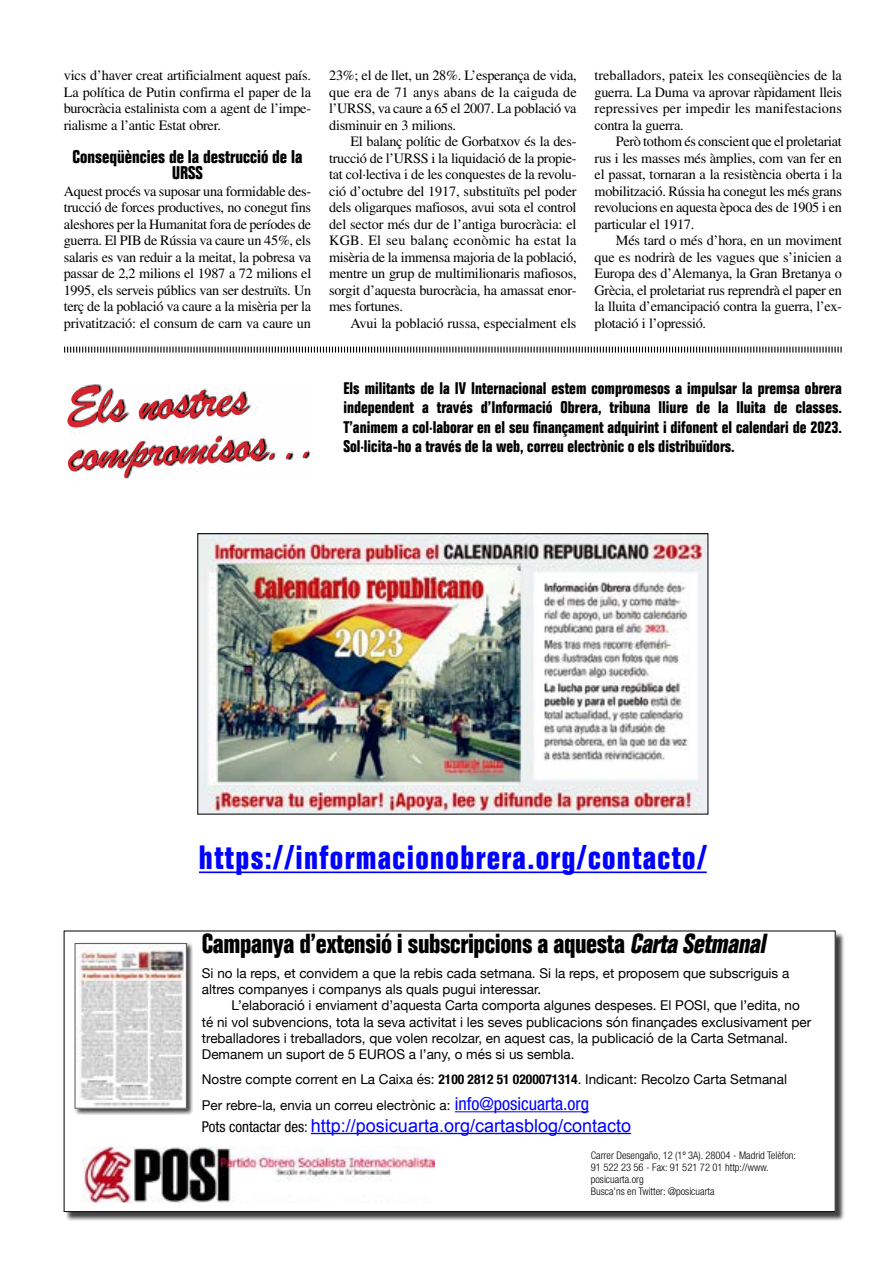
<style>
.page{position:relative;width:893px;height:1263px;background:#fff}
.page>*{position:absolute;margin:0;border:0;box-sizing:border-box;transform-origin:0 0}
.t1{font:54px/46.5px "Brush Script";color:#d7232e}
.t2{font:700 condensed 33px "Folio";letter-spacing:.04em;color:#00f}
.t3{font:700 condensed 27px "Folio Std";letter-spacing:-.015em;color:#000}
.t4{font:18px "Arial";color:#00f}
.t5{font:700 condensed 18px/16.5px "Folio Std";color:#000;text-align:center}
.t6{font:700 condensed 16.5px/19.5px "Folio Std";color:#000;text-align:justify}
.t7{font:14.25px/16.5px "Times LT Std";letter-spacing:-.02em;color:#000;text-align:justify}
.t8{font:13.5px/16.2px "Helvetica Neue";color:#000}
.t9{font:300 condensed 10.5px/12px "Helvetica Neue LT Std";color:#000}
.s1{font-style:italic}
.s2{font-family:"Helvetica Neue LT Std";font-weight:700;font-stretch:condensed}
.s3{font-family:"Helvetica Neue LT Std";font-stretch:condensed;font-size:18px;color:#0002ff}
.s4{font-family:"Helvetica Neue LT Std";font-stretch:condensed;font-size:15px;color:#000}
</style>
<div class="page">
<div style="left:66px;top:933px;width:778px;height:288px;background:#000;opacity:.75"></div>
<div style="left:64px;top:931px;width:771px;height:280px;background:#fff"></div>
<div style="left:74px;top:942px;width:119px;height:173px;background:#000;opacity:.75"></div>
<img style="left:77px;top:945px;width:108px;height:161px">
<div style="left:75px;top:943px;width:112px;height:165px;border:1px solid #575756"></div>
<img style="left:82px;top:1146px;width:353px;height:57px">
<hr style="left:455px;top:1111px;width:134px;height:1px;background:#0002ff">
<hr style="left:311px;top:1133px;width:320px;height:1px;background:#00f">
<svg style="left:64px;top:346px;width:778px;height:7px"></svg>
<svg style="left:69px;top:385px;width:242px;height:94px"></svg>
<img style="left:199px;top:535px;width:507px;height:277px">
<div style="left:197px;top:533px;width:511px;height:281px;border:1px solid #000"></div>
<hr style="left:199px;top:871px;width:508px;height:2px;background:#00f">
<p class="t7" style="left:64px;top:67px;width:249px">vics d’haver creat artificialment aquest país.<br>La política de Putin confirma el paper de la burocràcia estalinista com a agent de l’impe&shy;rialisme a l’antic Estat obrer.</p>
<p class="t5" style="left:73px;top:149px;width:231px">Conseqüències de la destrucció de la<br>URSS</p>
<p class="t7" style="left:64px;top:183px;width:249px">Aquest procés va suposar una formidable des&shy;trucció de forces productives, no conegut fins aleshores per la Humanitat fora de períodes de guerra. El PIB de Rússia va caure un 45%, els salaris es van reduir a la meitat, la pobresa va passar de 2,2 milions el 1987 a 72 milions el 1995, els serveis públics van ser destruïts. Un terç de la població va caure a la misèria per la privatització: el consum de carn va caure un</p>
<p class="t7" style="left:329px;top:67px;width:249px">23%; el de llet, un 28%. L’esperança de vida, que era de 71 anys abans de la caiguda de l’URSS, va caure a 65 el 2007. La població va disminuir en 3 milions.</p>
<p class="t7" style="left:329px;top:133px;width:249px;text-indent:21px">El balanç polític de Gorbatxov és la des&shy;trucció de l’URSS i la liquidació de la propie&shy;tat col·lectiva i de les conquestes de la revolu&shy;ció d’octubre del 1917, substituïts pel poder dels oligarques mafiosos, avui sota el control del sector més dur de l’antiga burocràcia: el KGB. El seu balanç econòmic ha estat la misèria de la immensa majoria de la població, mentre un grup de multimilionaris mafiosos, sorgit d’aquesta burocràcia, ha amassat enor&shy;mes fortunes.</p>
<p class="t7" style="left:350px;top:315px;width:227px">Avui la població russa, especialment els</p>
<p class="t7" style="left:595px;top:67px;width:249px">treballadors, pateix les conseqüències de la guerra. La Duma va aprovar ràpidament lleis repressives per impedir les manifestacions contra la guerra.</p>
<p class="t7" style="left:595px;top:133px;width:249px;text-indent:21px">Però tothom és conscient que el proletariat rus i les masses més àmplies, com van fer en el passat, tornaran a la resistència oberta i la mobilització. Rússia ha conegut les més grans revolucions en aquesta època des de 1905 i en particular el 1917.</p>
<p class="t7" style="left:595px;top:232px;width:249px;text-indent:21px">Més tard o més d’hora, en un moviment que es nodrirà de les vagues que s’inicien a Europa des d’Alemanya, la Gran Bretanya o Grècia, el proletariat rus reprendrà el paper en la lluita d’emancipació contra la guerra, l’ex&shy;plotació i l’opressió.</p>
<h1 class="t1" style="left:64px;top:384px;width:251px;rotate:-3deg">Els nostres compromisos...</h1>
<p class="t6" style="left:343px;top:379px;width:500px">Els militants de la IV Internacional estem compromesos a impulsar la premsa obrera independent a través d’Informació Obrera, tribuna lliure de la lluita de classes.<br>T’animem a col·laborar en el seu finançament adquirint i difonent el calendari de 2023.<br>Sol·licita-ho a través de la web, correu electrònic o els distribuïdors.</p>
<h2 class="t2" style="left:199px;top:839px;width:509px">https://informacionobrera.org/contacto/</h2>
<h3 class="t3" style="left:202px;top:929px;width:570px">Campanya d’extensió i subscripcions a aquesta <span class="s1">CartaSetmanal</span></h3>
<p class="t8" style="left:202px;top:966px;width:589px">Si no la reps, et convidem a que la rebis cada setmana. Si la reps, et proposem que subscriguis a altres companyes i companys als quals pugui interessar.</p>
<p class="t8" style="left:202px;top:998px;width:611px;text-indent:30px">L’elaboració i enviament d’aquesta Carta comporta algunes despeses. El POSI, que l’edita, no té ni vol subvencions, tota la seva activitat i les seves publicacions són finançades exclusivament per treballadores i treballadors, que volen recolzar, en aquest cas, la publicació de la Carta Setmanal.<br>Demanem un suport de 5 EUROS a l’any, o més si us sembla.</p>
<p class="t8" style="left:202px;top:1066px;width:587px;line-height:26.4px">Nostre compte corrent en La Caixa és: <span class="s2">2100 2812 51 0200071314</span>. Indicant: Recolzo Carta Setmanal<br>Per rebre-la, envia un correu electrònic a: <span class="s3">info@posicuarta.org</span></p>
<p class="t4" style="left:202px;top:1113px;width:431px"><span class="s4">Pots contactar des:</span> http://posicuarta.org/cartasblog/contacto</p>
<p class="t9" style="left:591px;top:1149px;width:207px">Carrer Desengaño, 12 (1º 3A). 28004 - Madrid Telèfon:<br>91 522 23 56 - Fax: 91 521 72 01 http://www. posicuarta.org<br>Busca’ns en Twitter: @posicuarta</p>
</div>
